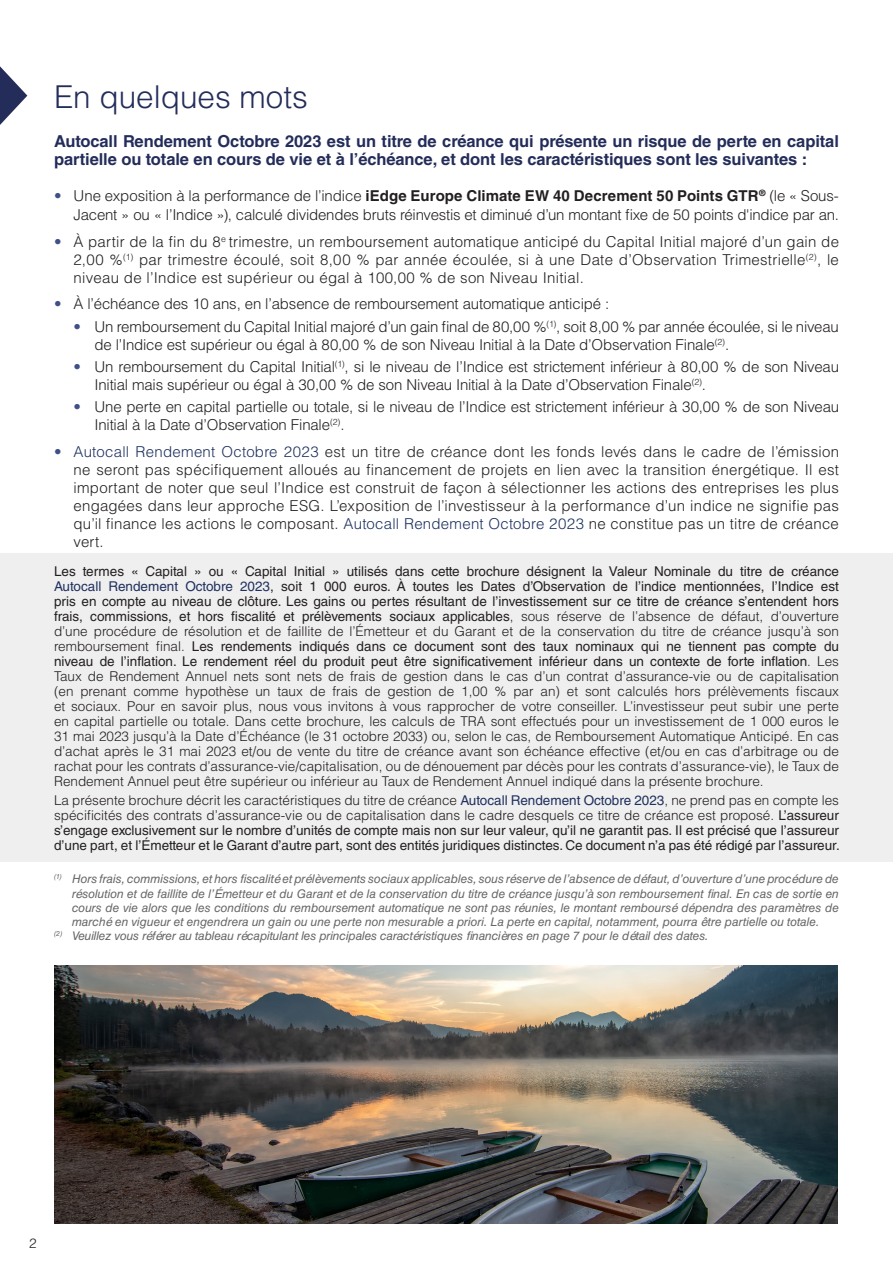
<style>
.page{position:relative;width:893px;height:1265px;background:#fff}
.page>*{position:absolute;margin:0;border:0;box-sizing:border-box;transform-origin:0 0}
.t1{font:300 31.5px "Helvetica LT Std";color:#242d5a}
.t2{font:700 16.5px/18px "Helvetica LT Std";letter-spacing:-.005em;color:#242d5a}
.t3{font:300 15px/18px "Helvetica LT Std";letter-spacing:-.01em;color:#231f20}
.t4{font:300 13.5px/15px "Helvetica LT Std";color:#231f20;text-align:justify}
.t5{font:13.5px/15px "Helvetica LT Std";color:#231f20;text-align:justify}
.t6{font:italic 12px/14.4px "Helvetica LT Std";letter-spacing:-.015em;color:#666;text-align:justify}
.s1{color:#414f89}
.s2{font-weight:700}
.s3{color:#1d315e}
.s4{font-weight:400}
.s5{font-weight:400;color:#1f315e}
.s6{font-weight:300}
.s7{color:#1f315e}
</style>
<div class="page">
<div style="left:0;top:554px;width:893px;height:308px;background:#f0eff0"></div>
<svg style="left:0;top:66px;width:27px;height:59px"></svg>
<img style="left:54px;top:965px;width:783px;height:258px">
<p class="t1" style="left:54px;top:77px;width:255px">En quelques mots</p>
<p class="t2" style="left:54px;top:132px;width:786px">Autocall Rendement Octobre 2023 est un titre de créance qui présente un risque de perte en capital partielle ou totale en cours de vie et à l’échéance, et dont les caractéristiques sont les suivantes :</p>
<p class="t3" style="left:54px;top:186px;width:787px;line-height:19.5px;text-align:right"><span class="s1">•</span> Une exposition à la performance de l’indice <span class="s2">iEdge Europe Climate EW 40 Decrement 50 Points GTR</span><sup>®</sup> (le « Sous-<br>Jacent » ou « l’Indice »), calculé dividendes bruts réinvestis et diminué d’un montant fixe de 50 points d'indice par an.</p>
<p class="t3" style="left:74px;top:232px;width:767px;text-align:justify;text-indent:-20px"><span class="s1">•</span> À partir de la fin du 8<sup>e</sup> trimestre, un remboursement automatique anticipé du Capital Initial majoré d’un gain de 2,00 %<sup>(1)</sup> par trimestre écoulé, soit 8,00 % par année écoulée, si à une Date d’Observation Trimestrielle<sup>(2)</sup>, le niveau de l’Indice est supérieur ou égal à 100,00 % de son Niveau Initial.</p>
<p class="t3" style="left:54px;top:295px;width:557px"><span class="s1">•</span> À l’échéance des 10 ans, en l’absence de remboursement automatique anticipé :</p>
<p class="t3" style="left:94px;top:317px;width:746px;text-indent:-21px"><span class="s1">•</span> Un remboursement du Capital Initial majoré d’un gain final de 80,00 %<sup>(1)</sup>, soit 8,00 % par année écoulée, si le niveau de l’Indice est supérieur ou égal à 80,00 % de son Niveau Initial à la Date d’Observation Finale<sup>(2)</sup>.</p>
<p class="t3" style="left:94px;top:357px;width:746px;text-indent:-21px"><span class="s1">•</span> Un remboursement du Capital Initial<sup>(1)</sup>, si le niveau de l’Indice est strictement inférieur à 80,00 % de son Niveau<br>Initial mais supérieur ou égal à 30,00 % de son Niveau Initial à la Date d’Observation Finale<sup>(2)</sup>.</p>
<p class="t3" style="left:94px;top:398px;width:746px;text-indent:-21px"><span class="s1">•</span> Une perte en capital partielle ou totale, si le niveau de l’Indice est strictement inférieur à 30,00 % de son Niveau<br>Initial à la Date d’Observation Finale<sup>(2)</sup>.</p>
<p class="t3" style="left:74px;top:442px;width:767px;text-align:justify;text-indent:-20px"><span class="s1">•</span> <span class="s3">Autocall Rendement Octobre 2023</span> est un titre de créance dont les fonds levés dans le cadre de l’émission ne seront pas spécifiquement alloués au financement de projets en lien avec la transition énergétique. Il est important de noter que seul l’Indice est construit de façon à sélectionner les actions des entreprises les plus engagées dans leur approche ESG. L’exposition de l’investisseur à la performance d’un indice ne signifie pas qu’il finance les actions le composant. <span class="s3">Autocall Rendement Octobre 2023</span> ne constitue pas un titre de créance vert.</p>
<p class="t4" style="left:54px;top:563px;width:787px"><span class="s4">Les termes « Capital » ou « Capital Initial » utilisés dans cette brochure désignent la Valeur Nominale du titre de créance </span><span class="s5">Autocall Rendement Octobre 2023</span><span class="s4">, soit 1 000 euros. À toutes les Dates d’Observation de l’indice mentionnées, l’Indice est pris en compte au niveau de clôture. Les gains ou pertes résultant de l’investissement sur ce titre de créance s’entendent hors frais, commissions, et hors fiscalité et prélèvements sociaux applicables</span>, sous réserve de l’absence de défaut, d’ouverture d’une procédure de résolution et de faillite de l’Émetteur et du Garant et de la conservation du titre de créance jusqu’à son remboursement final. <span class="s4">Les rendements indiqués dans ce document sont des taux nominaux qui ne tiennent pas compte du niveau de l’inflation. Le rendement réel du produit peut être significativement inférieur dans un contexte de forte inflation</span>. Les Taux de Rendement Annuel nets sont nets de frais de gestion dans le cas d’un contrat d’assurance-vie ou de capitalisation (en prenant comme hypothèse un taux de frais de gestion de 1,00 % par an) et sont calculés hors prélèvements fiscaux et sociaux. Pour en savoir plus, nous vous invitons à vous rapprocher de votre conseiller. L’investisseur peut subir une perte en capital partielle ou totale. Dans cette brochure, les calculs de TRA sont effectués pour un investissement de 1 000 euros le 31 mai 2023 jusqu’à la Date d’Échéance (le 31 octobre 2033) ou, selon le cas, de Remboursement Automatique Anticipé. En cas d’achat après le 31 mai 2023 et/ou de vente du titre de créance avant son échéance effective (et/ou en cas d’arbitrage ou de rachat pour les contrats d’assurance-vie/capitalisation, ou de dénouement par décès pour les contrats d’assurance-vie), le Taux de Rendement Annuel peut être supérieur ou inférieur au Taux de Rendement Annuel indiqué dans la présente brochure.</p>
<p class="t5" style="left:54px;top:793px;width:787px"><span class="s6">La présente brochure décrit les caractéristiques du titre de créance</span> <span class="s7">Autocall Rendement Octobre 2023</span><span class="s6">, ne prend pas en compte les spécificités des contrats d’assurance-vie ou de capitalisation dans le cadre desquels ce titre de créance est proposé.</span> L’assureur s’engage exclusivement sur le nombre d’unités de compte mais non sur leur valeur, qu’il ne garantit pas. Il est précisé que l’assureur d’une part, et l’Émetteur et le Garant d’autre part, sont des entités juridiques distinctes. Ce document n’a pas été rédigé par l’assureur.</p>
<p class="t6" style="left:72px;top:872px;width:769px;text-indent:-18px"><sup>(1)</sup> Hors frais, commissions, et hors fiscalité et prélèvements sociaux applicables, sous réserve de l’absence de défaut, d’ouverture d’une procédure de résolution et de faillite de l’Émetteur et du Garant et de la conservation du titre de créance jusqu’à son remboursement final. En cas de sortie en cours de vie alors que les conditions du remboursement automatique ne sont pas réunies, le montant remboursé dépendra des paramètres de marché en vigueur et engendrera un gain ou une perte non mesurable a priori. La perte en capital, notamment, pourra être partielle ou totale.</p>
<p class="t6" style="left:54px;top:929px;width:656px"><sup>(2)</sup> Veuillez vous référer au tableau récapitulant les principales caractéristiques financières en page 7 pour le détail des dates.</p>
<p class="t4" style="left:29px;top:1236px;width:9px">2</p>
</div>
